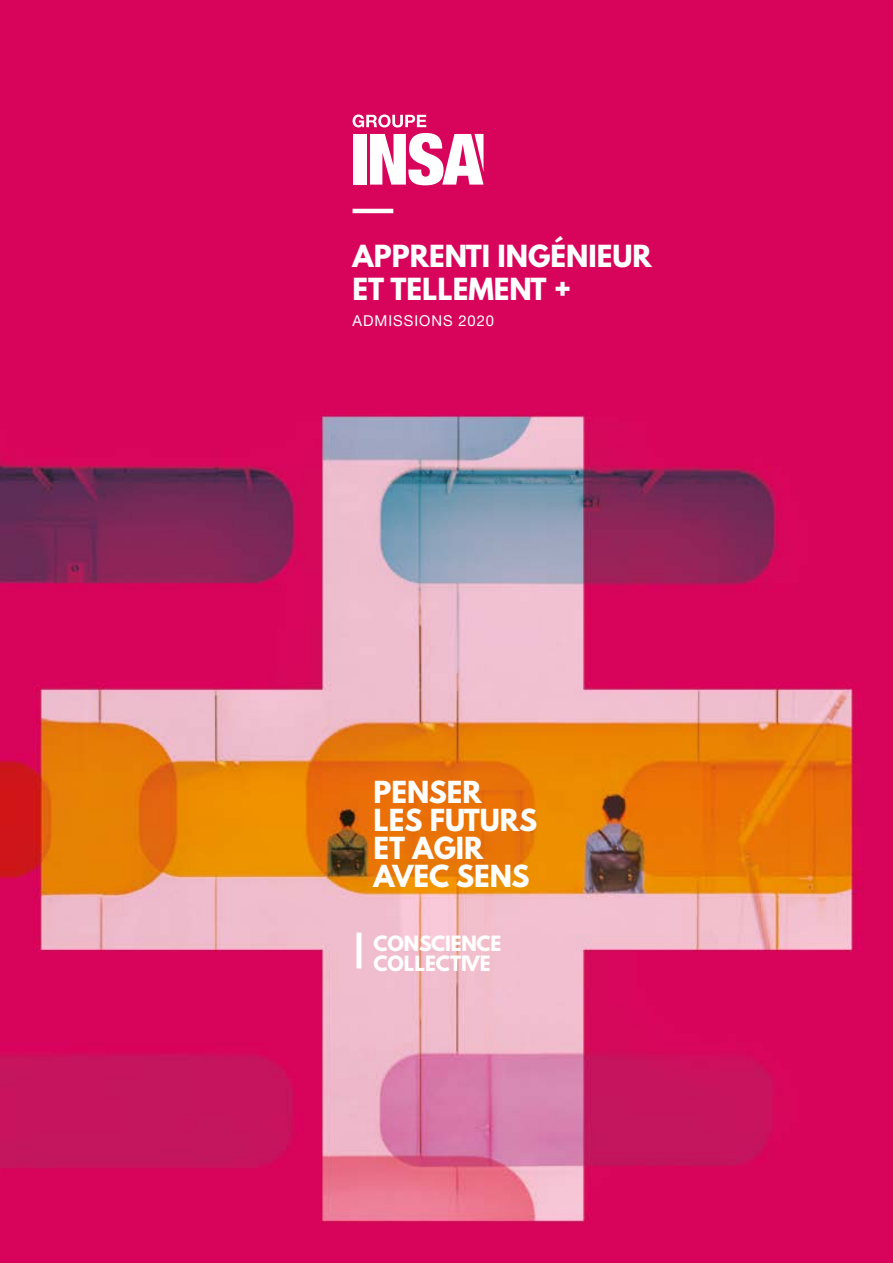
<style>
.page{position:relative;width:893px;height:1263px;background:#fff}
.page>*{position:absolute;margin:0;border:0;box-sizing:border-box;transform-origin:0 0}
._1re_couv_-_penser_l{font:700 27px/28px "League Spartan";color:#fff}
._1re_couv_-_conscien{font:700 18.75px/19.8px "League Spartan";color:#fff}
.t1{font:15px "Helvetica Neue LT Std";letter-spacing:.065em;color:#fff}
</style>
<div class="page">
<img style="left:0;top:0;width:893px;height:1263px">
<hr style="left:357px;top:932px;width:4px;height:36px;background:#fff">
<hr style="left:353px;top:209px;width:40px;height:4px;background:#fff">
<div style="left:353px;top:134px;width:13px;height:51px;background:#fff"></div>
<svg style="left:370px;top:133px;width:113px;height:52px"></svg>
<svg style="left:353px;top:114px;width:73px;height:13px"></svg>
<p class="_1re_couv_-_penser_l" style="left:353px;top:239px;width:301px;line-height:33px">APPRENTI INGÉNIEUR<br>ET TELLEMENT +</p>
<p class="t1" style="left:353px;top:312px;width:143px">ADMISSIONS 2020</p>
<p class="_1re_couv_-_penser_l" style="left:374px;top:777px;width:165px">PENSER<br>LES FUTURS<br>ET AGIR<br>AVEC SENS</p>
<p class="_1re_couv_-_conscien" style="left:374px;top:934px;width:129px">CONSCIENCE<br>COLLECTIVE</p>
</div>
